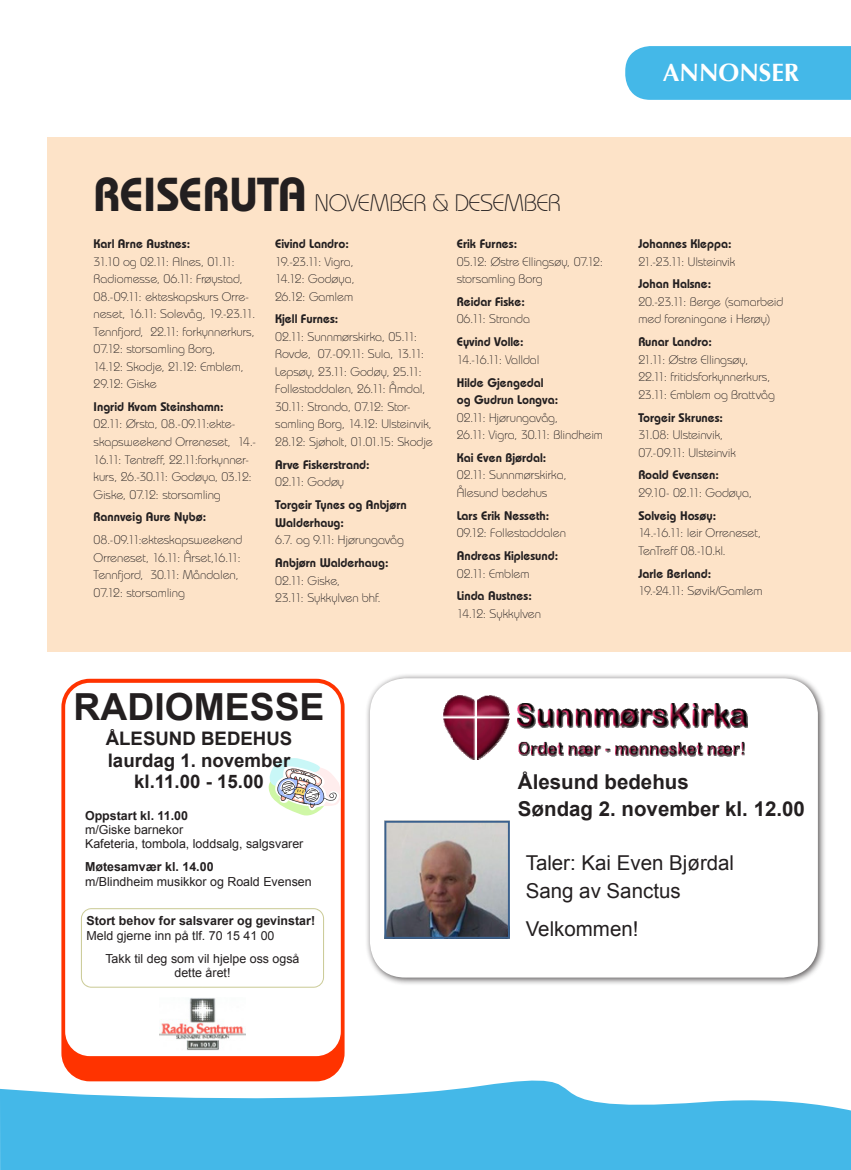
<style>
.page{position:relative;width:851px;height:1170px;background:#fff}
.page>*{position:absolute;margin:0;border:0;box-sizing:border-box;transform-origin:0 0}
.t1{font:700 37.25px "Arial";color:#231f20}
.t2{font:700 25px "Optima";color:#fff}
.Overskrift_møteovers{font:300 23.75px "Bauhaus Std";letter-spacing:-.02em;color:#231f20}
.t3{font:20.5px/27.2px "Arial";color:#231f20}
.t4{font:700 20.5px/27.2px "Arial";color:#231f20}
.t5{font:700 18.62px/21.4px "Arial";color:#231f20;text-align:center}
.t6{font:300 12.5px/17.5px "Bauhaus Std";letter-spacing:-.01em;color:#231f20}
.t7{font:600 12.5px/17.5px "Bauhaus Std";color:#231f20}
.t8{font:300 12.5px/17.5px "Bauhaus Std";letter-spacing:-.03em;color:#231f20}
.t9{font:12.38px/14.2px "Arial";color:#231f20}
.t10{font:700 12.38px/14.2px "Arial";color:#231f20}
.s1{font-weight:600;font-size:47.5px}
.s2{font-weight:600}
.s3{font-weight:300}
.s4{font-weight:700}
.s5{font-weight:400}
</style>
<div class="page">
<div style="left:365px;top:673px;width:461px;height:313px;background:#231f20;opacity:.75"></div>
<div style="left:370px;top:678px;width:447px;height:299px;background:#fff;border-radius:35px"></div>
<div style="left:48px;top:138px;width:802px;height:514px;background:#fde3c8"></div>
<svg style="left:1px;top:1064px;width:849px;height:105px;fill:#44b8e8"></svg>
<div style="left:625px;top:46px;width:225px;height:54px;background:#44b8e8"></div>
<hr style="left:0;top:797px;width:1px;height:372px;background:#fbc791">
<div style="left:61px;top:678px;width:283px;height:403px;background:#f30;border-radius:28px"></div>
<div style="left:65px;top:682px;width:276px;height:373px;background:#fff;border-radius:25px"></div>
<svg style="left:268px;top:757px;width:73px;height:58px"></svg>
<svg style="left:81px;top:908px;width:243px;height:79px"></svg>
<img style="left:159px;top:998px;width:86px;height:52px">
<img style="left:443px;top:695px;width:305px;height:65px">
<svg style="left:384px;top:820px;width:125px;height:118px;background:#958f90"></svg>
<p class="t2" style="left:662px;top:58px;width:138px">ANNONSER</p>
<p class="Overskrift_møteovers" style="left:94px;top:188px;width:469px"><span class="s1">REISERUTA</span> NOVEMBER &amp; DESEMBER</p>
<p class="t6" style="left:94px;top:235px;width:163px"><span class="s2">Karl Arne Austnes:<br></span>31.10 og 02.11: Alnes, 01.11:<br>Radiomesse, 06.11: Frøystad,<br>08.-09.11: ekteskapskurs Orre&shy;neset, 16.11: Solevåg, 19.-23.11.<br>Tennfjord, 22.11: forkynnerkurs,<br>07.12: storsamling Borg,<br>14.12: Skodje, 21.12: Emblem,<br>29.12: Giske</p>
<p class="t6" style="left:94px;top:398px;width:164px"><span class="s2">Ingrid Kvam Steinshamn:<br></span>02.11: Ørsta, 08.-09.11:ekte&shy;skapsweekend Orreneset, 14.-<br>16.11: Tentreff, 22.11:forkynner&shy;kurs, 26.-30.11: Godøya, 03.12:<br>Giske, 07.12: storsamling</p>
<p class="t7" style="left:94px;top:508px;width:114px">Rannveig Aure Nybø:</p>
<p class="t6" style="left:94px;top:531px;width:150px">08.-09.11:ekteskapsweekend<br>Orreneset, 16.11: Årset,16.11:<br>Tennfjord, 30.11: Måndalen,<br>07.12: storsamling</p>
<p class="t6" style="left:275px;top:235px;width:81px"><span class="s2">Eivind Landro:<br></span>19.-23.11: Vigra,<br>14.12: Godøya,<br>26.12: Gamlem</p>
<p class="t6" style="left:275px;top:310px;width:159px"><span class="s2">Kjell Furnes:<br></span>02.11: Sunnmørskirka, 05.11:<br>Rovde, 07.-09.11: Sula, 13.11:<br>Lepsøy, 23.11: Godøy, 25.11:<br>Follestaddalen, 26.11: Åmdal,<br>30.11: Stranda, 07.12: Stor&shy;samling Borg, 14.12: Ulsteinvik,<br>28.12: Sjøholt, 01.01.15: Skodje</p>
<p class="t7" style="left:275px;top:455px;width:96px">Arve Fiskerstrand:<br><span class="s3">02.11: Godøy</span></p>
<p class="t7" style="left:275px;top:496px;width:133px">Torgeir Tynes og Anbjørn<br>Walderhaug:<br><span class="s3">6.7. og 9.11: Hjørungavåg</span></p>
<p class="t6" style="left:275px;top:554px;width:115px"><span class="s2">Anbjørn Walderhaug:<br></span>02.11: Giske,<br>23.11: Sykkylven bhf.</p>
<p class="t6" style="left:456px;top:235px;width:148px"><span class="s2">Erik Furnes:<br></span>05.12: Østre Ellingsøy, 07.12: storsamling Borg</p>
<p class="t6" style="left:456px;top:293px;width:75px"><span class="s2">Reidar Fiske:<br></span>06.11: Stranda</p>
<p class="t8" style="left:456px;top:333px;width:84px"><span class="s2">Eyvind Volle:<br></span>14.-16.11: Valldal</p>
<p class="t6" style="left:456px;top:373px;width:148px"><span class="s2">Hilde Gjengedal<br>og Gudrun Longva:<br></span>02.11: Hjørungavåg,<br>26.11: Vigra, 30.11: Blindheim</p>
<p class="t6" style="left:456px;top:449px;width:111px"><span class="s2">Kai Even Bjørdal:<br></span>02.11: Sunnmørskirka,<br>Ålesund bedehus</p>
<p class="t6" style="left:456px;top:506px;width:111px"><span class="s2">Lars Erik Nesseth:<br></span>09.12: Follestaddalen</p>
<p class="t7" style="left:456px;top:547px;width:103px">Andreas Kiplesund:<br><span class="s3">02.11: Emblem</span></p>
<p class="t6" style="left:456px;top:587px;width:86px"><span class="s2">Linda Austnes:<br></span>14.12: Sykkylven</p>
<p class="t6" style="left:638px;top:235px;width:99px"><span class="s2">Johannes Kleppa:<br></span>21.-23.11: Ulsteinvik</p>
<p class="t6" style="left:638px;top:275px;width:147px"><span class="s2">Johan Halsne:<br></span>20.-23.11: Berge (samarbeid med foreningane i Herøy)</p>
<p class="t6" style="left:638px;top:333px;width:138px"><span class="s2">Runar Landro:<br></span>21.11: Østre Ellingsøy,<br>22.11: fritidsforkynnerkurs,<br>23.11: Emblem og Brattvåg</p>
<p class="t6" style="left:638px;top:408px;width:99px"><span class="s2">Torgeir Skrunes:<br></span>31.08: Ulsteinvik,<br>07.-09.11: Ulsteinvik</p>
<p class="t6" style="left:638px;top:466px;width:115px"><span class="s2">Roald Evensen:<br></span>29.10- 02.11: Godøya,</p>
<p class="t6" style="left:638px;top:506px;width:124px"><span class="s2">Solveig Hosøy:<br></span>14.-16.11: leir Orreneset,<br>TenTreff 08.-10.kl.</p>
<p class="t6" style="left:638px;top:564px;width:126px"><span class="s2">Jarle Berland:<br></span>19.-24.11: Søvik/Gamlem</p>
<p class="t1" style="left:74px;top:682px;width:252px">RADIOMESSE</p>
<p class="t5" style="left:106px;top:728px;width:188px">ÅLESUND BEDEHUS laurdag 1. november kl.11.00 - 15.00</p>
<p class="t9" style="left:85px;top:808px;width:220px"><span class="s4">Oppstart kl. 11.00<br></span>m/Giske barnekor<br>Kafeteria, tombola, loddsalg, salgsvarer</p>
<p class="t9" style="left:85px;top:860px;width:228px"><span class="s4">Møtesamvær kl. 14.00<br></span>m/Blindheim musikkor og Roald Evensen</p>
<p class="t10" style="left:86px;top:914px;width:230px">Stort behov for salsvarer og gevinstar!<br><span class="s5">Meld gjerne inn på tlf. 70 15 41 00</span></p>
<p class="t9" style="left:105px;top:951px;width:196px;text-align:center">Takk til deg som vil hjelpe oss også dette året!</p>
<p class="t4" style="left:518px;top:768px;width:288px">Ålesund bedehus<br>Søndag 2. november kl. 12.00</p>
<p class="t3" style="left:525px;top:849px;width:210px">Taler: Kai Even Bjørdal<br>Sang av Sanctus</p>
<p class="t3" style="left:525px;top:915px;width:114px">Velkommen!</p>
</div>
